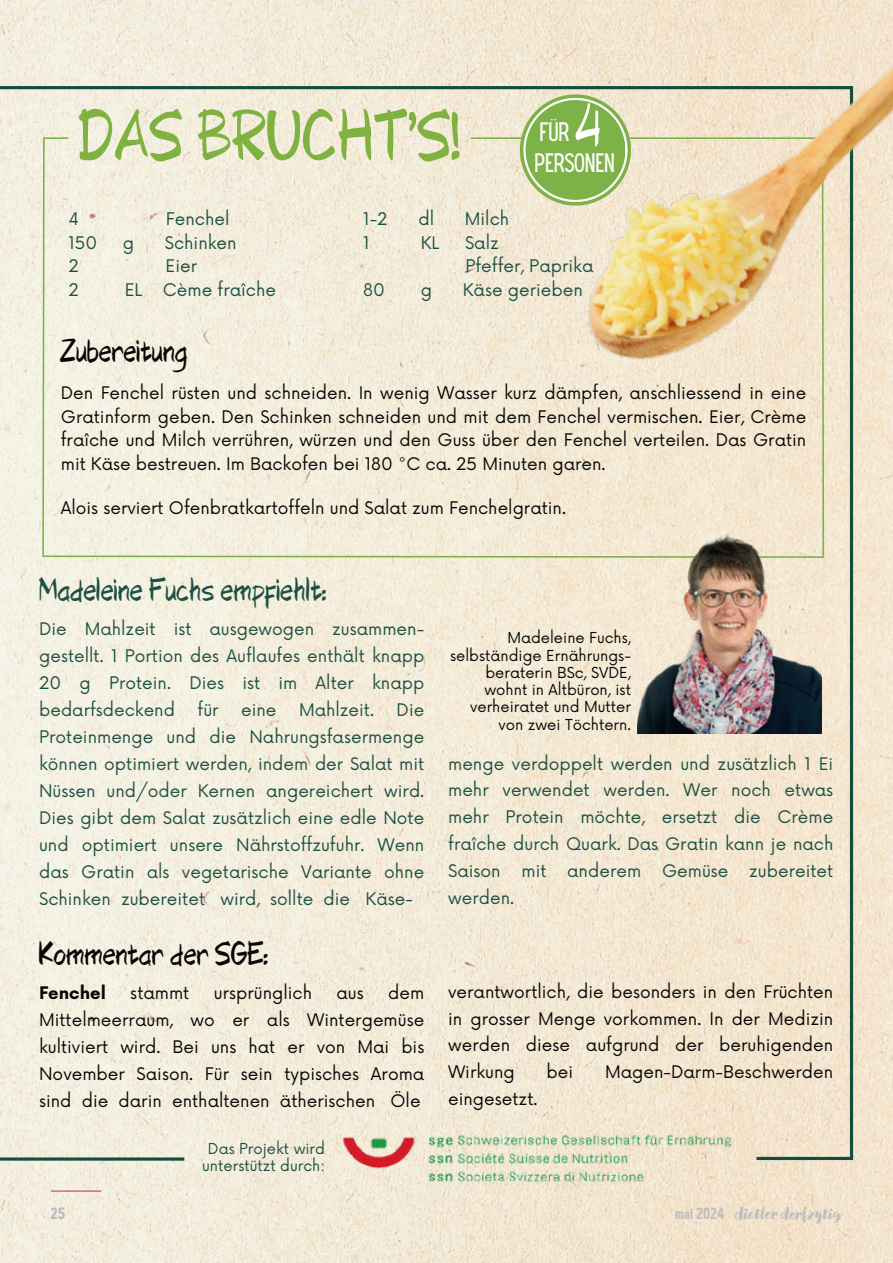
<style>
.page{position:relative;width:893px;height:1263px;background:#fff}
.page>*{position:absolute;margin:0;border:0;box-sizing:border-box;transform-origin:0 0}
.t1{font:57.3px "Fashionista";color:#7fb240}
.t2{font:52.95px "Fashionista";color:#fff}
.t3{font:26.85px "Fashionista";color:#080704}
.t4{font:26.85px "Fashionista";color:#1d5142}
.t5{font:23.4px/31.2px "Hey Gotcha";color:#fff}
.t6{font:16.95px/27px "Now";color:#1d5142;text-align:justify}
.t7{font:16.95px/27px "Now";color:#080704;text-align:justify}
.t8{font:700 16.95px "Now";color:#080704}
.t9{font:800 16.5px "Canvas Script";letter-spacing:-.005em;color:#bcbdc0}
.t10{font:700 15px "Absolut Standard Cond";color:#bcbdc0}
.t11{font:14.7px/17.2px "Now";color:#080704;text-align:right}
.t12{font:14.7px/17.2px "Now";color:#1d5142;text-align:center}
.s1{font-family:"Absolut Standard Cond";font-weight:500;font-size:15px}
</style>
<div class="page">
<img style="left:0;top:0;width:893px;height:1263px">
<hr style="left:0;top:86px;width:853px;height:3px;background:#144c3e">
<svg style="left:0;top:1157px;width:184px;height:4px"></svg>
<hr style="left:850px;top:88px;width:3px;height:1069px;background:#144c3e">
<img style="left:301px;top:1095px;width:471px;height:128px">
<hr style="left:756px;top:1157px;width:97px;height:3px;background:#144c3e">
<img style="left:638px;top:559px;width:184px;height:174px">
<svg style="left:42px;top:136px;width:784px;height:423px;background:#f2ebd9"></svg>
<img style="left:470px;top:56px;width:423px;height:382px">
<svg style="left:520px;top:94px;width:111px;height:112px"></svg>
<svg style="left:523px;top:98px;width:105px;height:104px"></svg>
<div style="left:526px;top:100px;width:99px;height:100px;background:#7db249;border-radius:50px"></div>
<hr style="left:51px;top:1191px;width:50px;height:1px;background:#d01d5c">
<h1 class="t1" style="left:79px;top:94px;width:384px">DAS BRUCHT'S!</h1>
<h2 class="t2" style="left:575px;top:86px;width:28px">4</h2>
<h3 class="t5" style="left:535px;top:116px;width:82px">FÜR<br>PERSONEN</h3>
<p class="t6" style="left:68px;top:204px;width:12px">4</p>
<p class="t6" style="left:166px;top:204px;width:65px">Fenchel</p>
<p class="t6" style="left:68px;top:228px;width:30px">150</p>
<p class="t6" style="left:123px;top:228px;width:13px">g</p>
<p class="t6" style="left:165px;top:228px;width:73px">Schinken</p>
<p class="t6" style="left:68px;top:251px;width:12px">2</p>
<p class="t6" style="left:166px;top:251px;width:33px">Eier</p>
<p class="t6" style="left:68px;top:275px;width:12px">2</p>
<p class="t6" style="left:125px;top:275px;width:153px">EL Cème fraîche</p>
<p class="t6" style="left:363px;top:204px;width:26px">1-2</p>
<p class="t6" style="left:418px;top:204px;width:17px">dl</p>
<p class="t6" style="left:465px;top:204px;width:46px">Milch</p>
<p class="t6" style="left:363px;top:228px;width:8px">1</p>
<p class="t6" style="left:421px;top:228px;width:20px">KL</p>
<p class="t6" style="left:465px;top:230px;width:130px;line-height:23.5px">Salz<br>Pfeffer, Paprika</p>
<p class="t6" style="left:363px;top:275px;width:23px">80</p>
<p class="t6" style="left:421px;top:275px;width:13px">g</p>
<p class="t6" style="left:463px;top:275px;width:122px">Käse gerieben</p>
<h3 class="t3" style="left:61px;top:331px;width:128px">Zubereitung</h3>
<p class="t7" style="left:61px;top:380px;width:747px;line-height:23.5px">Den Fenchel rüsten und schneiden. In wenig Wasser kurz dämpfen, anschliessend in eine Gratinform geben. Den Schinken schneiden und mit dem Fenchel vermischen. Eier, Crème fraîche und Milch verrühren, würzen und den Guss über den Fenchel verteilen. Das Gratin mit Käse bestreuen. Im Backofen bei 180 °C ca. 25 Minuten garen.</p>
<p class="t7" style="left:61px;top:493px;width:507px">Alois serviert Ofenbratkartoffeln und Salat zum Fenchelgratin.</p>
<h3 class="t4" style="left:39px;top:570px;width:289px">Madeleine Fuchs empfiehlt:</h3>
<p class="t6" style="left:39px;top:614px;width:387px">Die Mahlzeit ist ausgewogen zusammen&shy;gestellt. 1 Portion des Auflaufes enthält knapp 20 g Protein. Dies ist im Alter knapp bedarfsdeckend</p>
<p class="t6" style="left:198px;top:695px;width:23px">für</p>
<p class="t6" style="left:241px;top:695px;width:37px">eine</p>
<p class="t6" style="left:299px;top:695px;width:77px">Mahlzeit.</p>
<p class="t6" style="left:39px;top:695px;width:387px;text-indent:357px">Die Proteinmenge und die Nahrungsfasermenge können optimiert werden, indem der Salat mit Nüssen und/oder Kernen angereichert wird.<br>Dies gibt dem Salat zusätzlich eine edle Note und optimiert unsere Nährstoffzufuhr. Wenn das Gratin als vegetarische Variante ohne Schinken zubereitet wird, sollte die Käse-</p>
<h3 class="t3" style="left:39px;top:934px;width:231px">Kommentar der SGE:</h3>
<p class="t8" style="left:39px;top:980px;width:68px">Fenchel</p>
<p class="t7" style="left:130px;top:978px;width:61px">stammt</p>
<p class="t7" style="left:214px;top:978px;width:100px">ursprünglich</p>
<p class="t7" style="left:337px;top:978px;width:29px">aus</p>
<p class="t7" style="left:39px;top:978px;width:387px;text-indent:349px">dem Mittelmeerraum, wo er als Wintergemüse kultiviert wird. Bei uns hat er von Mai bis November Saison. Für sein typisches Aroma sind die darin enthaltenen ätherischen Öle</p>
<p class="t12" style="left:202px;top:1138px;width:124px">Das Projekt wird unterstützt durch:</p>
<p class="t11" style="left:450px;top:628px;width:183px">Madeleine Fuchs, selbständige Ernährungs&shy;beraterin BSc, SVDE, wohnt in Altbüron, ist verheiratet und Mutter von zwei Töchtern.</p>
<p class="t6" style="left:448px;top:749px;width:387px">menge verdoppelt werden und zusätzlich 1 Ei mehr verwendet werden. Wer noch etwas mehr Protein möchte, ersetzt die Crème fraîche durch Quark. Das Gratin kann je nach Saison mit anderem Gemüse zubereitet werden.</p>
<p class="t7" style="left:448px;top:977px;width:387px">verantwortlich, die besonders in den Früchten in grosser Menge vorkommen. In der Medizin werden diese aufgrund der beruhigenden Wirkung</p>
<p class="t7" style="left:547px;top:1057px;width:28px">bei</p>
<p class="t7" style="left:605px;top:1057px;width:230px">Magen-Darm-Beschwerden</p>
<p class="t7" style="left:448px;top:1084px;width:91px">eingesetzt.</p>
<p class="t10" style="left:51px;top:1204px;width:16px">25</p>
<p class="t9" style="left:676px;top:1203px;width:167px"><span class="s1">mai 2024</span> dietler dorfzytig</p>
</div>
